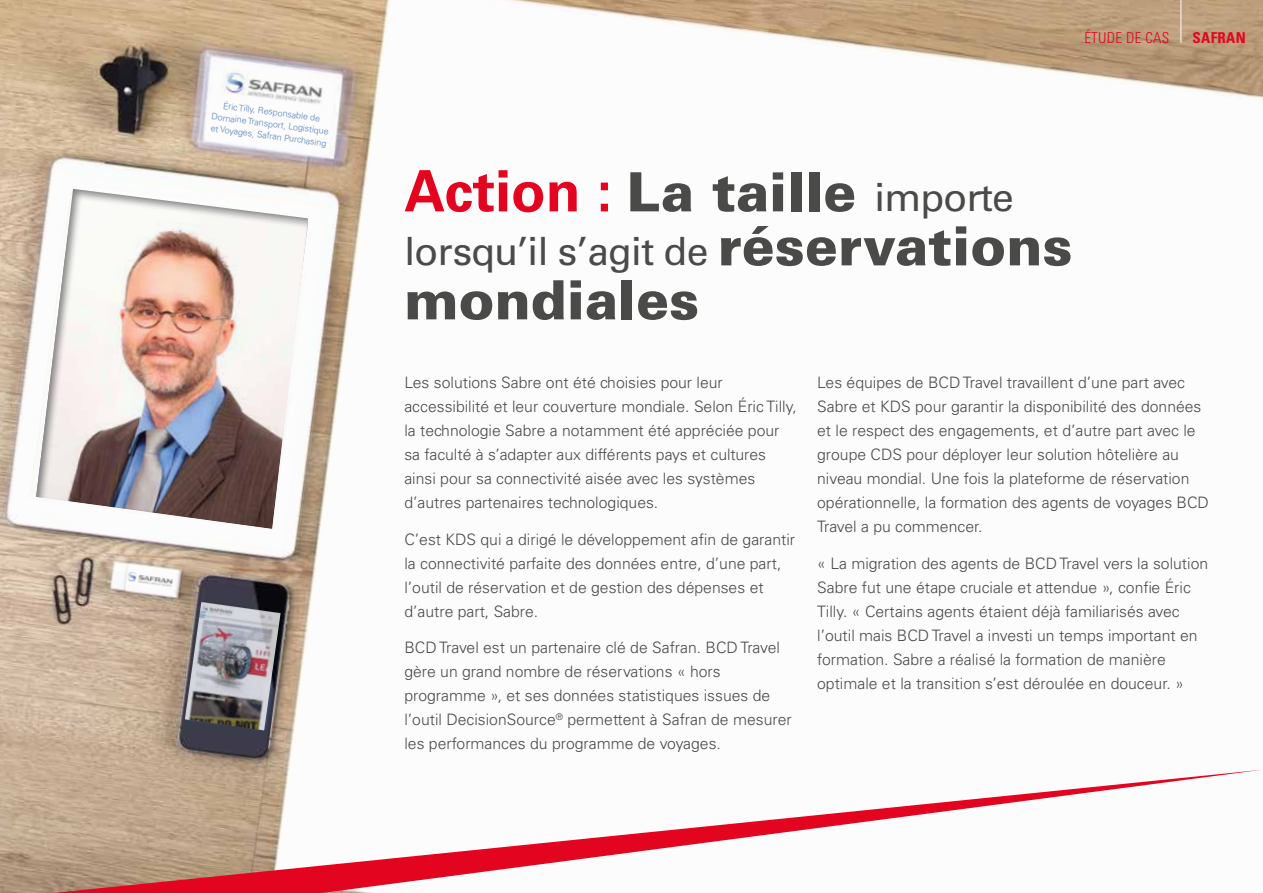
<style>
.page{position:relative;width:1263px;height:893px;background:#fff}
.page>*{position:absolute;margin:0;border:0;box-sizing:border-box;transform-origin:0 0}
.t1{font:900 54.15px "Univers LT Std";color:#4a4a49}
.t2{font:39px "Univers LT Std";letter-spacing:-.02em;color:#4a4a49}
.t3{font:300 15.75px/24px "Univers LT Std";color:#4a4a49}
.t4{font:300 condensed 15px "Univers LT Std";letter-spacing:.02em;color:#e30520}
.t5{font:700 condensed 15px "Univers LT Std";letter-spacing:.02em;color:#e30520}
.t6{font:300 9px/12px "Univers LT Std";color:#5e84bf;text-align:center}
.s1{font-weight:700;font-size:57px;color:#e30520}
.s2{font-weight:400;font-size:39px}
.s3{font-weight:900;font-size:54.15px}
</style>
<div class="page">
<img style="left:0;top:0;width:1263px;height:893px">
<div style="left:35px;top:186px;width:274px;height:344px;background:#000;opacity:.5"></div>
<img style="left:220px;top:68px;width:110px;height:43px">
<img style="left:126px;top:570px;width:48px;height:20px">
<img style="left:185px;top:602px;width:96px;height:128px">
<svg style="left:53px;top:770px;width:1210px;height:123px"></svg>
<hr style="left:1180px;top:0;width:1px;height:43px;background:#fff">
<p class="t6" style="left:214px;top:98px;width:120px;rotate:8deg">Éric Tilly, Responsable de<br>Domaine Transport, Logistique et Voyages, Safran Purchasing</p>
<p class="t4" style="left:1084px;top:29px;width:86px">ÉTUDE DE CAS</p>
<p class="t5" style="left:1192px;top:28px;width:55px">SAFRAN</p>
<h1 class="t1" style="left:404px;top:158px;width:611px"><span class="s1">Action :</span> La taille <span class="s2">importe</span></h1>
<h2 class="t2" style="left:404px;top:228px;width:670px">lorsqu’il s’agit de <span class="s3">réservations</span></h2>
<h1 class="t1" style="left:404px;top:266px;width:296px">mondiales</h1>
<p class="t3" style="left:404px;top:370px;width:394px">Les solutions Sabre ont été choisies pour leur accessibilité et leur couverture mondiale. Selon Éric Tilly, la technologie Sabre a notamment été appréciée pour sa faculté à s’adapter aux différents pays et cultures ainsi pour sa connectivité aisée avec les systèmes d’autres partenaires technologiques.</p>
<p class="t3" style="left:404px;top:527px;width:392px">C’est KDS qui a dirigé le développement afin de garantir la connectivité parfaite des données entre, d’une part, l’outil de réservation et de gestion des dépenses et d’autre part, Sabre.</p>
<p class="t3" style="left:404px;top:636px;width:389px">BCD Travel est un partenaire clé de Safran. BCD Travel gère un grand nombre de réservations « hors programme », et ses données statistiques issues de l’outil DecisionSource<sup>®</sup> permettent à Safran de mesurer les performances du programme de voyages.</p>
<p class="t3" style="left:817px;top:370px;width:393px">Les équipes de BCD Travel travaillent d’une part avec Sabre et KDS pour garantir la disponibilité des données et le respect des engagements, et d’autre part avec le groupe CDS pour déployer leur solution hôtelière au niveau mondial. Une fois la plateforme de réservation opérationnelle, la formation des agents de voyages BCD Travel a pu commencer.</p>
<p class="t3" style="left:817px;top:551px;width:392px">« La migration des agents de BCD Travel vers la solution Sabre fut une étape cruciale et attendue », confie Éric Tilly. « Certains agents étaient déjà familiarisés avec l’outil mais BCD Travel a investi un temps important en formation. Sabre a réalisé la formation de manière optimale et la transition s’est déroulée en douceur. »</p>
</div>
